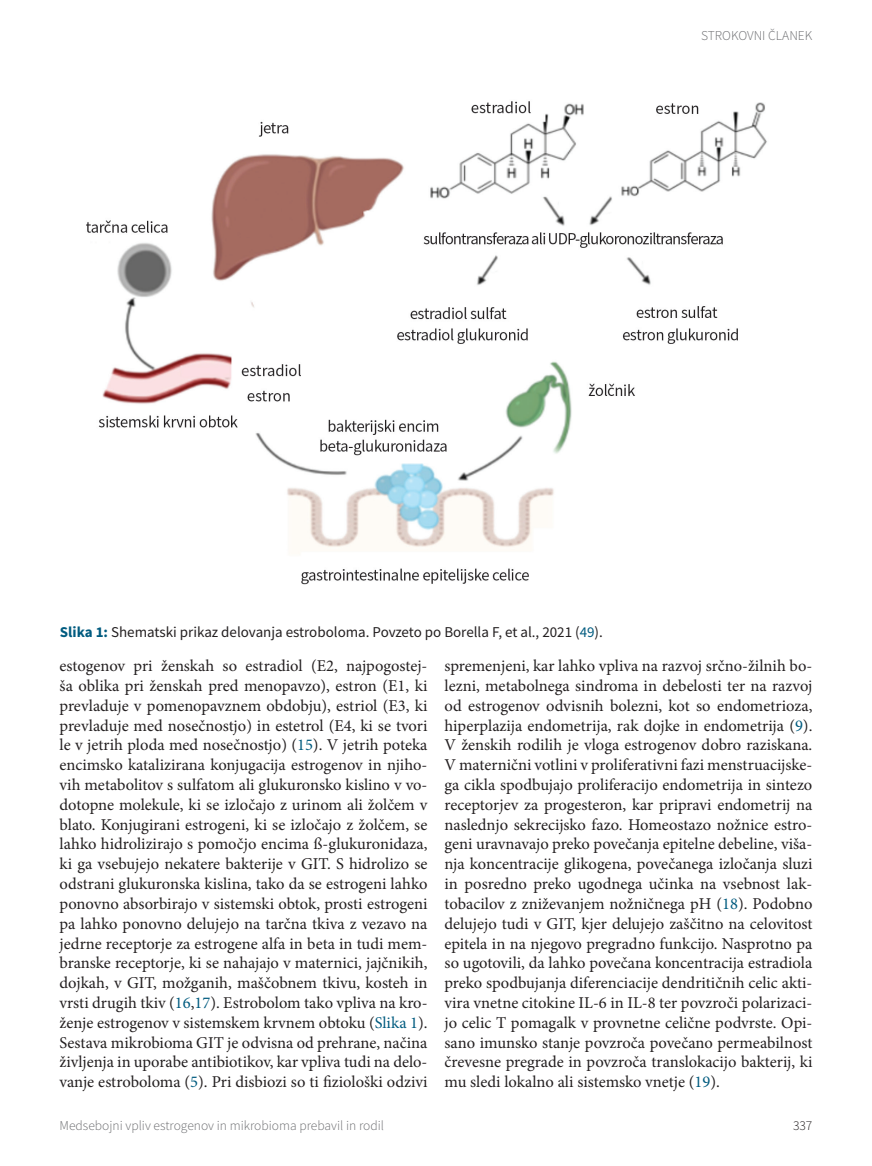
<style>
.page{position:relative;width:872px;height:1166px;background:#fff}
.page>*{position:absolute;margin:0;border:0;box-sizing:border-box;transform-origin:0 0}
.t1{font:16.5px/19.8px "Minion Pro";color:#231f20;text-align:justify}
.t2{font:15px "Source Sans Pro";color:#231f20}
.t3{font:300 13.5px "Source Sans Pro";color:#6c6d70}
.t4{font:300 13.5px "Source Sans Pro";color:#231f20}
.s1{font-weight:700;color:#005b7f}
.s2{color:#005b7f}
</style>
<div class="page">
<img style="left:86px;top:101px;width:681px;height:484px">
<p class="t3" style="left:701px;top:27px;width:113px">STROKOVNI ČLANEK</p>
<p class="t2" style="left:60px;top:622px;width:544px"><span class="s1">Slika 1:</span> Shematski prikaz delovanja estroboloma. Povzeto po Borella F, et al., 2021 (<span class="s2">49</span>).</p>
<p class="t1" style="left:60px;top:655px;width:369px">estogenov pri ženskah so estradiol (E2, najpogostej&shy;ša oblika pri ženskah pred menopavzo), estron (E1, ki prevladuje v pomenopavznem obdobju), estriol (E3, ki prevladuje med nosečnostjo) in estetrol (E4, ki se tvori le v jetrih ploda med nosečnostjo) (<span class="s2">15</span>). V jetrih poteka encimsko katalizirana konjugacija estrogenov in njiho&shy;vih metabolitov s sulfatom ali glukuronsko kislino v vo&shy;dotopne molekule, ki se izločajo z urinom ali žolčem v blato. Konjugirani estrogeni, ki se izločajo z žolčem, se lahko hidrolizirajo s pomočjo encima ß-glukuronidaza, ki ga vsebujejo nekatere bakterije v GIT. S hidrolizo se odstrani glukuronska kislina, tako da se estrogeni lahko ponovno absorbirajo v sistemski obtok, prosti estrogeni pa lahko ponovno delujejo na tarčna tkiva z vezavo na jedrne receptorje za estrogene alfa in beta in tudi mem&shy;branske receptorje, ki se nahajajo v maternici, jajčnikih, dojkah, v GIT, možganih, maščobnem tkivu, kosteh in vrsti drugih tkiv (<span class="s2">16</span>,<span class="s2">17</span>). Estrobolom tako vpliva na kro&shy;ženje estrogenov v sistemskem krvnem obtoku (<span class="s2">Slika 1</span>).<br>Sestava mikrobioma GIT je odvisna od prehrane, načina življenja in uporabe antibiotikov, kar vpliva tudi na delo&shy;vanje estroboloma (<span class="s2">5</span>). Pri disbiozi so ti fiziološki odzivi</p>
<p class="t1" style="left:444px;top:655px;width:369px">spremenjeni, kar lahko vpliva na razvoj srčno-žilnih bo&shy;lezni, metabolnega sindroma in debelosti ter na razvoj od estrogenov odvisnih bolezni, kot so endometrioza, hiperplazija endometrija, rak dojke in endometrija (<span class="s2">9</span>).<br>V ženskih rodilih je vloga estrogenov dobro raziskana.<br>V maternični votlini v proliferativni fazi menstruacijske&shy;ga cikla spodbujajo proliferacijo endometrija in sintezo receptorjev za progesteron, kar pripravi endometrij na naslednjo sekrecijsko fazo. Homeostazo nožnice estro&shy;geni uravnavajo preko povečanja epitelne debeline, viša&shy;nja koncentracije glikogena, povečanega izločanja sluzi in posredno preko ugodnega učinka na vsebnost lak&shy;tobacilov z zniževanjem nožničnega pH (<span class="s2">18</span>). Podobno delujejo tudi v GIT, kjer delujejo zaščitno na celovitost epitela in na njegovo pregradno funkcijo. Nasprotno pa so ugotovili, da lahko povečana koncentracija estradiola preko spodbujanja diferenciacije dendritičnih celic akti&shy;vira vnetne citokine IL-6 in IL-8 ter povzroči polarizaci&shy;jo celic T pomagalk v provnetne celične podvrste. Opi&shy;sano imunsko stanje povzroča povečano permeabilnost črevesne pregrade in povzroča translokacijo bakterij, ki mu sledi lokalno ali sistemsko vnetje (<span class="s2">19</span>).</p>
<p class="t3" style="left:60px;top:1116px;width:326px">Medsebojni vpliv estrogenov in mikrobioma prebavil in rodil</p>
<p class="t4" style="left:793px;top:1116px;width:21px">337</p>
</div>
